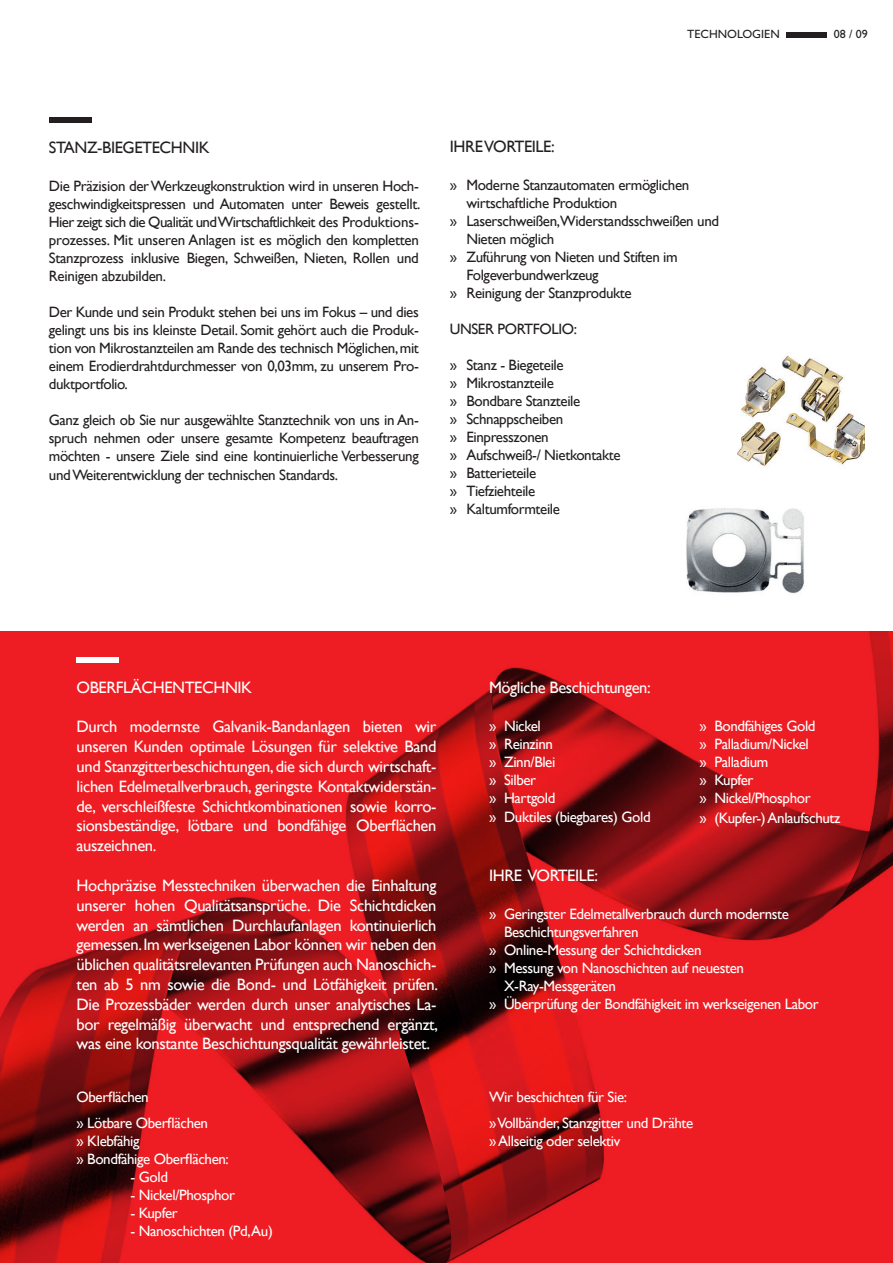
<style>
.page{position:relative;width:893px;height:1263px;background:#fff}
.page>*{position:absolute;margin:0;border:0;box-sizing:border-box;transform-origin:0 0}
.t1{font:16.5px/19.8px "Gill Sans";letter-spacing:-.02em;color:#fff;text-align:justify}
.t2{font:16.5px "Gill Sans";letter-spacing:-.025em;color:#231f20}
.t3{font:15px/18px "Gill Sans";letter-spacing:-.025em;color:#231f20;text-align:justify}
.t4{font:15px/18px "Gill Sans";letter-spacing:-.025em;color:#fff}
.t5{font:500 12px "Gill Sans MT Pro";color:#231f20}
</style>
<div class="page">
<svg style="left:0;top:631px;width:893px;height:632px;background:#c6171c"></svg>
<div style="left:49px;top:117px;width:42px;height:6px;background:#231f20"></div>
<img style="left:686px;top:508px;width:118px;height:86px">
<img style="left:737px;top:355px;width:127px;height:112px">
<div style="left:77px;top:657px;width:42px;height:6px;background:#fff"></div>
<div style="left:786px;top:32px;width:41px;height:6px;background:#231f20"></div>
<p class="t5" style="left:687px;top:27px;width:94px">TECHNOLOGIEN</p>
<p class="t5" style="left:834px;top:27px;width:36px">08 / 09</p>
<p class="t2" style="left:49px;top:138px;width:162px">STANZ-BIEGETECHNIK</p>
<p class="t3" style="left:49px;top:177px;width:373px">Die Präzision der Werkzeugkonstruktion wird in unseren Hoch&shy;geschwindigkeitspressen und Automaten unter Beweis gestellt.<br>Hier zeigt sich die Qualität und Wirtschaftlichkeit des Produktions&shy;prozesses. Mit unseren Anlagen ist es möglich den kompletten Stanzprozess inklusive Biegen, Schweißen, Nieten, Rollen und Reinigen abzubilden.</p>
<p class="t3" style="left:49px;top:303px;width:371px">Der Kunde und sein Produkt stehen bei uns im Fokus – und dies gelingt uns bis ins kleinste Detail. Somit gehört auch die Produk&shy;tion von Mikrostanzteilen am Rande des technisch Möglichen, mit einem Erodierdrahtdurchmesser von 0,03mm, zu unserem Pro&shy;duktportfolio.</p>
<p class="t3" style="left:49px;top:411px;width:371px">Ganz gleich ob Sie nur ausgewählte Stanztechnik von uns in An&shy;spruch nehmen oder unsere gesamte Kompetenz beauftragen möchten - unsere Ziele sind eine kontinuierliche Verbesserung</p>
<p class="t3" style="left:49px;top:467px;width:291px">und Weiterentwicklung der technischen Standards.</p>
<p class="t2" style="left:450px;top:137px;width:106px">IHRE VORTEILE:</p>
<p class="t3" style="left:450px;top:176px;width:241px">» Moderne Stanzautomaten ermöglichen</p>
<p class="t3" style="left:466px;top:194px;width:152px">wirtschaftliche Produktion</p>
<p class="t3" style="left:450px;top:212px;width:271px">» Laserschweißen,Widerstandsschweißen und</p>
<p class="t3" style="left:466px;top:230px;width:90px">Nieten möglich</p>
<p class="t3" style="left:450px;top:248px;width:229px">» Zuführung von Nieten und Stiften im</p>
<p class="t3" style="left:466px;top:266px;width:134px">Folgeverbundwerkzeug</p>
<p class="t3" style="left:450px;top:284px;width:183px">» Reinigung der Stanzprodukte</p>
<p class="t3" style="left:450px;top:320px;width:129px">UNSER PORTFOLIO:</p>
<p class="t3" style="left:450px;top:356px;width:172px;text-align:left">» Stanz - Biegeteile<br>» Mikrostanzteile<br>» Bondbare Stanzteile<br>» Schnappscheiben<br>» Einpresszonen<br>» Aufschweiß-/ Nietkontakte » Batterieteile<br>» Tiefziehteile<br>» Kaltumformteile</p>
<p class="t1" style="left:77px;top:678px;width:177px">OBERFLÄCHENTECHNIK</p>
<p class="t1" style="left:77px;top:717px;width:361px">Durch modernste Galvanik-Bandanlagen bieten wir unseren Kunden optimale Lösungen für selektive Band und Stanzgitterbeschichtungen, die sich durch wirtschaft&shy;lichen Edelmetallverbrauch, geringste Kontaktwiderstän&shy;de, verschleißfeste Schichtkombinationen sowie korro&shy;sionsbeständige, lötbare und bondfähige Oberflächen auszeichnen.</p>
<p class="t1" style="left:77px;top:876px;width:363px">Hochpräzise Messtechniken überwachen die Einhaltung unserer hohen Qualitätsansprüche. Die Schichtdicken werden an sämtlichen Durchlaufanlagen kontinuierlich gemessen. Im werkseigenen Labor können wir neben den üblichen qualitätsrelevanten Prüfungen auch Nanoschich&shy;ten ab 5 nm sowie die Bond- und Lötfähigkeit prüfen.<br>Die Prozessbäder werden durch unser analytisches La&shy;bor regelmäßig überwacht und entsprechend ergänzt, was eine konstante Beschichtungsqualität gewährleistet.</p>
<p class="t4" style="left:77px;top:1084px;width:133px;line-height:25.5px">Oberflächen<br>» Lötbare Oberflächen</p>
<p class="t4" style="left:77px;top:1132px;width:154px">» Klebfähig<br>» Bondfähige Oberflächen:</p>
<p class="t4" style="left:131px;top:1168px;width:39px">- Gold</p>
<p class="t4" style="left:131px;top:1186px;width:106px">- Nickel/Phosphor</p>
<p class="t4" style="left:131px;top:1204px;width:49px">- Kupfer</p>
<p class="t4" style="left:131px;top:1222px;width:144px">- Nanoschichten (Pd,Au)</p>
<p class="t1" style="left:489px;top:678px;width:163px">Mögliche Beschichtungen:</p>
<p class="t4" style="left:489px;top:717px;width:68px">» Nickel<br>» Reinzinn » Zinn/Blei » Silber<br>» Hartgold</p>
<p class="t4" style="left:489px;top:809px;width:163px">» Duktiles (biegbares) Gold</p>
<p class="t4" style="left:699px;top:717px;width:118px">» Bondfähiges Gold » Palladium/Nickel » Palladium<br>» Kupfer<br>» Nickel/Phosphor</p>
<p class="t4" style="left:699px;top:809px;width:142px">» (Kupfer-) Anlaufschutz</p>
<p class="t1" style="left:489px;top:866px;width:110px">IHRE VORTEILE:</p>
<p class="t4" style="left:489px;top:905px;width:301px">» Geringster Edelmetallverbrauch durch modernste</p>
<p class="t4" style="left:504px;top:923px;width:136px">Beschichtungsverfahren</p>
<p class="t4" style="left:489px;top:941px;width:214px">» Online-Messung der Schichtdicken</p>
<p class="t4" style="left:489px;top:959px;width:256px">» Messung von Nanoschichten auf neuesten</p>
<p class="t4" style="left:504px;top:977px;width:113px">X-Ray-Messgeräten</p>
<p class="t4" style="left:489px;top:995px;width:331px">» Überprüfung der Bondfähigkeit im werkseigenen Labor</p>
<p class="t4" style="left:489px;top:1084px;width:206px;line-height:25.5px">Wir beschichten für Sie:<br>» Vollbänder, Stanzgitter und Drähte</p>
<p class="t4" style="left:489px;top:1132px;width:133px">» Allseitig oder selektiv</p>
</div>
